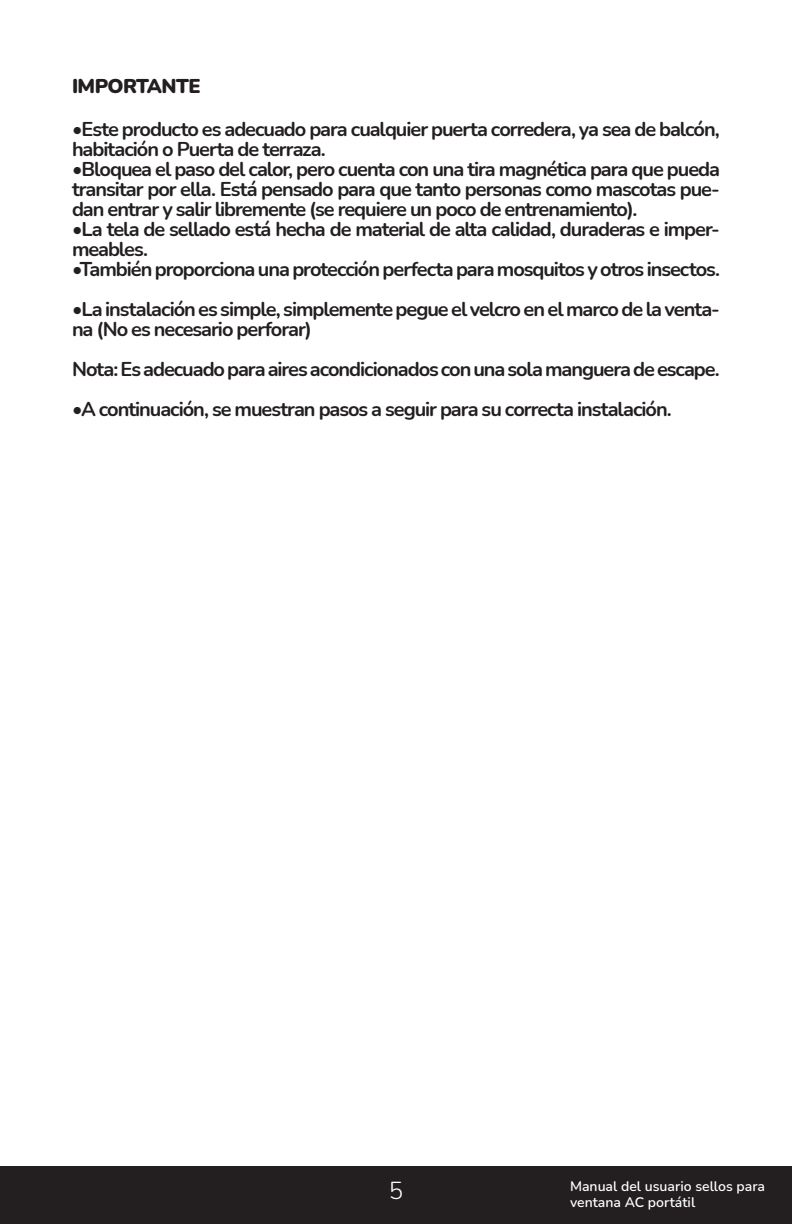
<style>
.page{position:relative;width:792px;height:1224px;background:#fff}
.page>*{position:absolute;margin:0;border:0;box-sizing:border-box;transform-origin:0 0}
.t1{font:300 24px "Nunito";color:#fff}
.t2{font:700 20px/20px "Nunito";letter-spacing:-.05em;color:#231f20}
.t3{font:900 20px "Nunito";letter-spacing:-.03em;color:#231f20}
.t4{font:600 14px/16px "Nunito";color:#fff}
</style>
<div class="page">
<div style="left:0;top:1166px;width:792px;height:58px;background:#231f20"></div>
<p class="t3" style="left:72px;top:72px;width:130px">IMPORTANTE</p>
<p class="t2" style="left:72px;top:118px;width:649px">•Este producto es adecuado para cualquier puerta corredera, ya sea de balcón, habitación o Puerta de terraza.</p>
<p class="t2" style="left:72px;top:158px;width:650px;text-align:justify">•Bloquea el paso del calor, pero cuenta con una tira magnética para que pueda transitar por ella. Está pensado para que tanto personas como mascotas pue&shy;dan entrar y salir libremente (se requiere un poco de entrenamiento).</p>
<p class="t2" style="left:72px;top:218px;width:649px">•La tela de sellado está hecha de material de alta calidad, duraderas e imper&shy;meables.</p>
<p class="t2" style="left:72px;top:258px;width:650px">•También proporciona una protección perfecta para mosquitos y otros insectos.</p>
<p class="t2" style="left:72px;top:298px;width:650px">•La instalación es simple, simplemente pegue el velcro en el marco de la venta&shy;na (No es necesario perforar)</p>
<p class="t2" style="left:72px;top:358px;width:649px">Nota: Es adecuado para aires acondicionados con una sola manguera de escape.</p>
<p class="t2" style="left:72px;top:398px;width:601px">•A continuación, se muestran pasos a seguir para su correcta instalación.</p>
<p class="t1" style="left:389px;top:1174px;width:16px">5</p>
<p class="t4" style="left:570px;top:1178px;width:196px">Manual del usuario sellos para ventana AC portátil</p>
</div>
